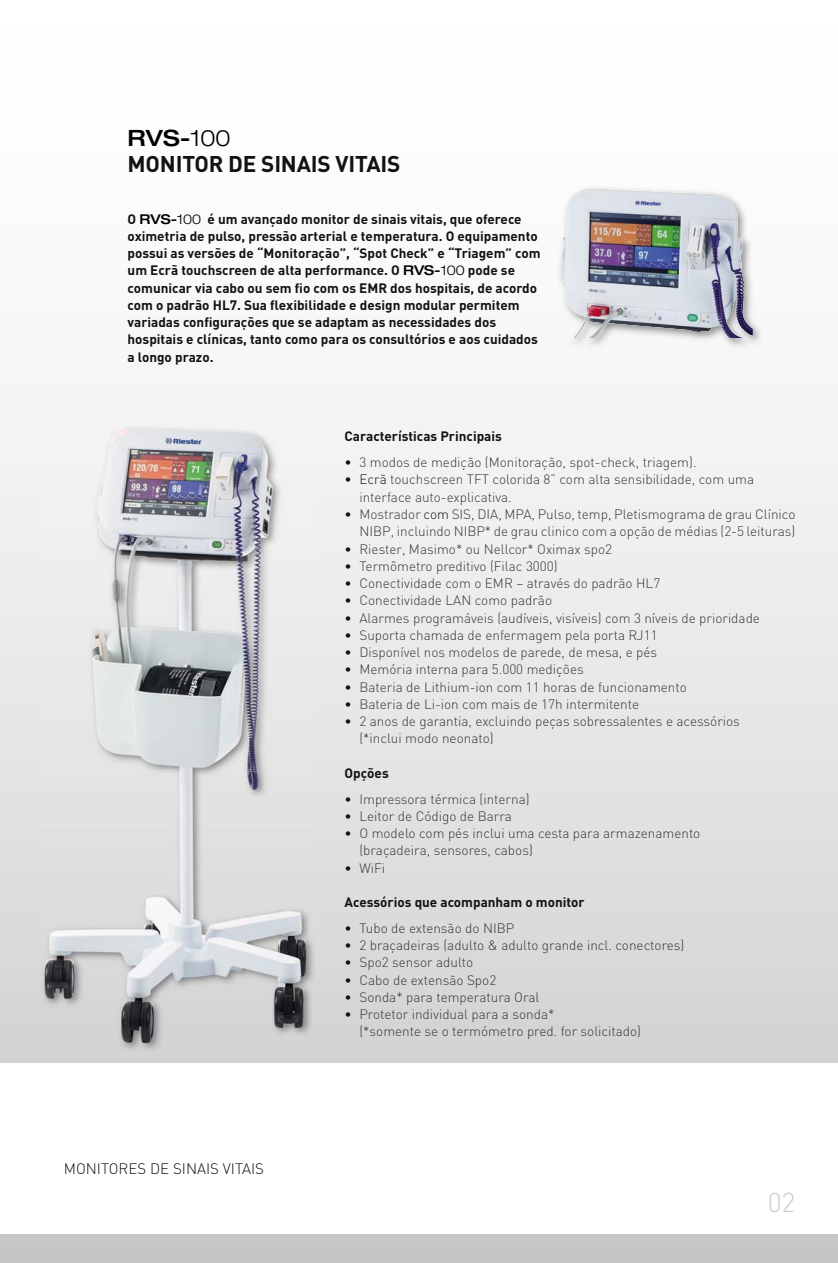
<style>
.page{position:relative;width:838px;height:1263px;background:#fff}
.page>*{position:absolute;margin:0;border:0;box-sizing:border-box;transform-origin:0 0}
.t1{font:300 27px "FFDIN";color:#ccc}
.t2{font:700 22.5px "FFDIN";letter-spacing:-.01em;color:#121212}
.t3{font:500 expanded 22.5px "Helvetica Neue";color:#000}
.t4{font:300 15px "FFDIN";color:#121212}
.t5{font:300 13.5px/17.2px "FFDIN";color:#363636}
.t6{font:700 13.5px/17.2px "FFDIN";color:#121212}
.s1{font-weight:300}
.s2{font-family:"Helvetica Neue";font-weight:500;font-stretch:expanded;color:#000}
.s3{font-family:"Helvetica Neue";font-weight:300;font-stretch:expanded;color:#000}
.s4{color:#121212}
</style>
<div class="page">
<img style="left:556px;top:184px;width:207px;height:164px">
<img style="left:560px;top:189px;width:193px;height:149px">
<div style="left:0;top:378px;width:419px;height:53px;background:#f5f5f5"></div>
<div style="left:41px;top:1052px;width:270px;height:11px;background:#d3d3d3"></div>
<img style="left:41px;top:425px;width:274px;height:627px">
<h2 class="t3" style="left:128px;top:129px;width:104px">RVS-<span class="s1">100</span></h2>
<h2 class="t2" style="left:128px;top:156px;width:274px">MONITOR DE SINAIS VITAIS</h2>
<p class="t6" style="left:128px;top:211px;width:414px">O <span class="s2">RVS-</span><span class="s3">100</span> é um avançado monitor de sinais vitais, que oferece oximetria de pulso, pressão arterial e temperatura. O equipamento possui as versões de “Monitoração”, “Spot Check” e “Triagem” com um Ecrã touchscreen de alta performance. O <span class="s2">RVS-</span><span class="s3">100</span> pode se comunicar via cabo ou sem fio com os EMR dos hospitais, de acordo com o padrão HL7. Sua flexibilidade e design modular permitem variadas configurações que se adaptam as necessidades dos hospitais e clínicas, tanto como para os consultórios e aos cuidados a longo prazo.</p>
<p class="t4" style="left:64px;top:1163px;width:202px">MONITORES DE SINAIS VITAIS</p>
<p class="t6" style="left:344px;top:429px;width:159px">Características Principais</p>
<p class="t5" style="left:344px;top:455px;width:353px"><span class="s4">•</span> 3 modos de medição (Monitoração, spot-check, triagem).</p>
<p class="t5" style="left:359px;top:473px;width:396px;text-indent:-15px"><span class="s4">• Ecrã</span> touchscreen TFT colorida 8” com alta sensibilidade, com uma interface auto-explicativa.</p>
<p class="t5" style="left:344px;top:507px;width:452px;text-align:right"><span class="s4">•</span> Mostrador <span class="s4">com</span> SIS, DIA, MPA, Pulso, temp, Pletismograma de grau Clínico<br>NIBP, incluindo NIBP* de grau clinico com a opção de médias (2-5 leituras)</p>
<p class="t5" style="left:344px;top:542px;width:269px"><span class="s4">•</span> Riester, Masimo* ou Nellcor* Oximax spo2</p>
<p class="t5" style="left:344px;top:559px;width:214px"><span class="s4">•</span> Termômetro preditivo (Filac 3000)</p>
<p class="t5" style="left:344px;top:576px;width:317px"><span class="s4">•</span> Conectividade com o EMR – através do padrão HL7</p>
<p class="t5" style="left:344px;top:593px;width:209px"><span class="s4">•</span> Conectividade LAN como padrão</p>
<p class="t5" style="left:344px;top:611px;width:417px"><span class="s4">•</span> Alarmes programáveis (audíveis, visíveis) com 3 níveis de prioridade</p>
<p class="t5" style="left:344px;top:628px;width:314px"><span class="s4">•</span> Suporta chamada de enfermagem pela porta RJ11</p>
<p class="t5" style="left:344px;top:645px;width:314px"><span class="s4">•</span> Disponível nos modelos de parede, de mesa, e pés</p>
<p class="t5" style="left:344px;top:662px;width:241px"><span class="s4">•</span> Memória interna para 5.000 medições</p>
<p class="t5" style="left:344px;top:680px;width:344px"><span class="s4">•</span> Bateria de Lithium-ion com 11 horas de funcionamento</p>
<p class="t5" style="left:344px;top:697px;width:296px"><span class="s4">•</span> Bateria de Li-ion com mais de 17h intermitente</p>
<p class="t5" style="left:359px;top:714px;width:382px;text-indent:-15px"><span class="s4">•</span> 2 anos de garantia, excluindo peças sobressalentes e acessórios (*inclui modo neonato)</p>
<p class="t6" style="left:344px;top:765px;width:46px">Opções</p>
<p class="t5" style="left:344px;top:792px;width:186px"><span class="s4">•</span> Impressora térmica (interna)</p>
<p class="t5" style="left:344px;top:809px;width:169px"><span class="s4">•</span> Leitor de Código de Barra</p>
<p class="t5" style="left:359px;top:826px;width:342px;text-indent:-15px"><span class="s4">•</span> O modelo com pés inclui uma cesta para armazenamento (braçadeira, sensores, cabos)</p>
<p class="t5" style="left:344px;top:861px;width:42px"><span class="s4">•</span> WiFi</p>
<p class="t6" style="left:344px;top:895px;width:242px">Acessórios que acompanham o monitor</p>
<p class="t5" style="left:344px;top:921px;width:171px"><span class="s4">•</span> Tubo de extensão do NIBP</p>
<p class="t5" style="left:344px;top:938px;width:341px"><span class="s4">•</span> 2 braçadeiras (adulto &amp; adulto grande incl. conectores)</p>
<p class="t5" style="left:344px;top:955px;width:130px"><span class="s4">•</span> Spo2 sensor adulto</p>
<p class="t5" style="left:344px;top:973px;width:153px"><span class="s4">•</span> Cabo de extensão Spo2</p>
<p class="t5" style="left:344px;top:990px;width:196px"><span class="s4">•</span> Sonda* para temperatura Oral</p>
<p class="t5" style="left:359px;top:1007px;width:283px;text-indent:-15px"><span class="s4">•</span> Protetor individual para a sonda*<br>(*somente se o termómetro pred. for solicitado)</p>
<h1 class="t1" style="left:767px;top:1193px;width:29px">02</h1>
</div>
